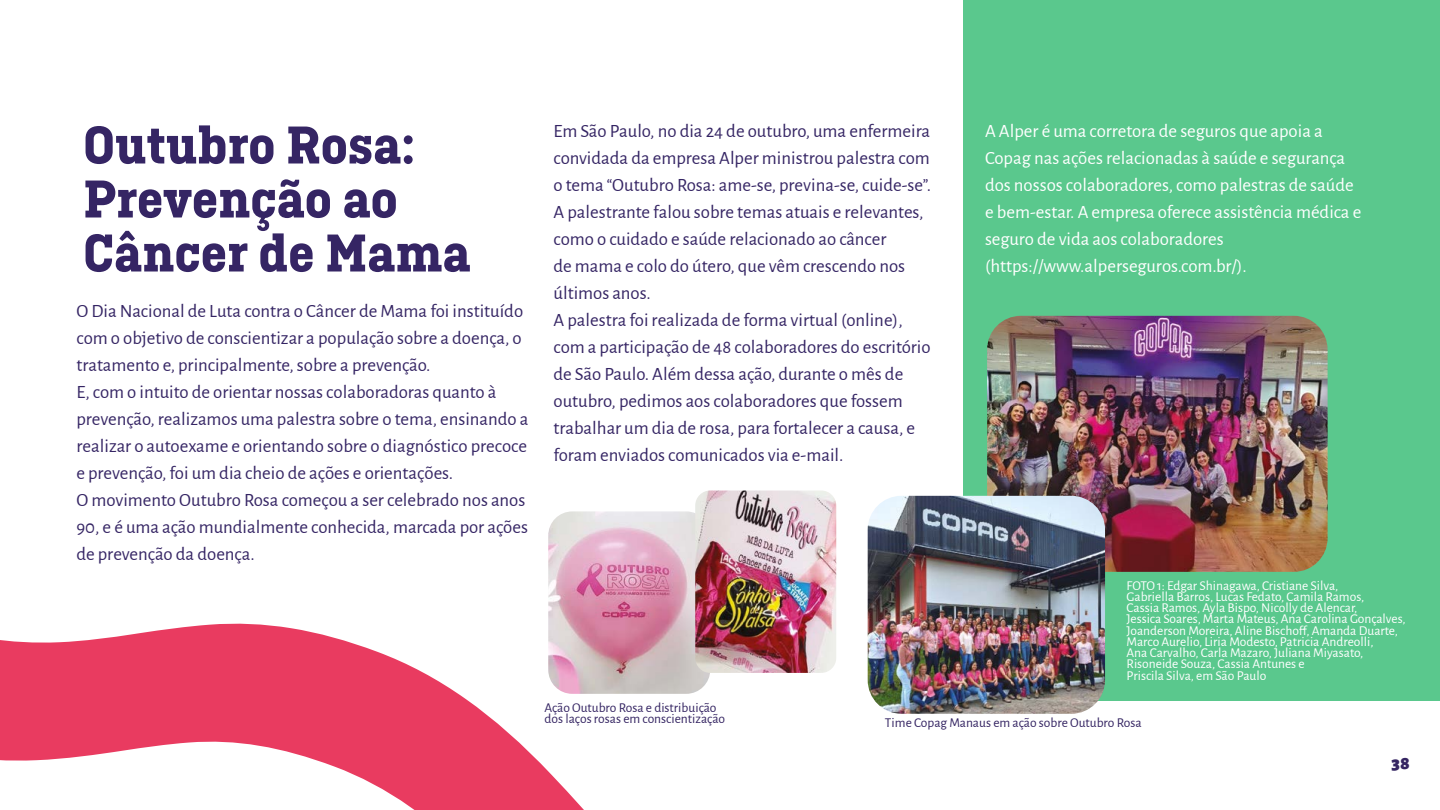
<style>
.page{position:relative;width:1440px;height:810px;background:#fff}
.page>*{position:absolute;margin:0;border:0;box-sizing:border-box;transform-origin:0 0}
.t1{font:700 56.25px/54px "Ciutadella Slab";color:#352564}
.t2{font:18.75px/27px "Alegreya Sans";color:#352564}
.t3{font:18.75px/27px "Alegreya Sans";color:#fff}
.t4{font:900 18.75px "Alegreya Sans";color:#352562}
.t5{font:13.5px/11.2px "Alegreya Sans";color:#fff}
.t6{font:13.5px/11.2px "Alegreya Sans";color:#342462}
</style>
<div class="page">
<div style="left:963px;top:0;width:477px;height:700px;background:#5ac88d"></div>
<img style="left:987px;top:316px;width:341px;height:256px">
<img style="left:743px;top:490px;width:93px;height:183px">
<img style="left:868px;top:496px;width:237px;height:218px">
<svg style="left:0;top:490px;width:743px;height:320px"></svg>
<h1 class="t1" style="left:83px;top:118px;width:389px">Outubro Rosa:<br>Prevenção ao<br>Câncer de Mama</h1>
<p class="t2" style="left:76px;top:296px;width:453px">O Dia Nacional de Luta contra o Câncer de Mama foi instituído com o objetivo de conscientizar a população sobre a doença, o tratamento e, principalmente, sobre a prevenção.<br>E, com o intuito de orientar nossas colaboradoras quanto à prevenção, realizamos uma palestra sobre o tema, ensinando a realizar o autoexame e orientando sobre o diagnóstico precoce e prevenção, foi um dia cheio de ações e orientações.<br>O movimento Outubro Rosa começou a ser celebrado nos anos 90, e é uma ação mundialmente conhecida, marcada por ações de prevenção da doença.</p>
<p class="t2" style="left:554px;top:116px;width:379px">Em São Paulo, no dia 24 de outubro, uma enfermeira convidada da empresa Alper ministrou palestra com o tema “Outubro Rosa: ame-se, previna-se, cuide-se”.<br>A palestrante falou sobre temas atuais e relevantes, como o cuidado e saúde relacionado ao câncer<br>de mama e colo do útero, que vêm crescendo nos últimos anos.<br>A palestra foi realizada de forma virtual (online), com a participação de 48 colaboradores do escritório de São Paulo. Além dessa ação, durante o mês de outubro, pedimos aos colaboradores que fossem trabalhar um dia de rosa, para fortalecer a causa, e foram enviados comunicados via e-mail.</p>
<p class="t3" style="left:985px;top:116px;width:378px">A Alper é uma corretora de seguros que apoia a Copag nas ações relacionadas à saúde e segurança dos nossos colaboradores, como palestras de saúde e bem-estar. A empresa oferece assistência médica e seguro de vida aos colaboradores (https://www.alperseguros.com.br/).</p>
<p class="t6" style="left:544px;top:701px;width:182px">Ação Outubro Rosa e distribuição dos laços rosas em conscientização</p>
<p class="t5" style="left:1127px;top:579px;width:281px">FOTO 1: Edgar Shinagawa, Cristiane Silva,<br>Gabriella Barros, Lucas Fedato, Camila Ramos,<br>Cassia Ramos, Ayla Bispo, Nicolly de Alencar,<br>Jessica Soares, Marta Mateus, Ana Carolina Gonçalves, Joanderson Moreira, Aline Bischoff, Amanda Duarte, Marco Aurelio, Liria Modesto, Patricia Andreolli,<br>Ana Carvalho, Carla Mazaro, Juliana Miyasato, Risoneide Souza, Cassia Antunes e<br>Priscila Silva, em São Paulo</p>
<p class="t6" style="left:885px;top:716px;width:258px">Time Copag Manaus em ação sobre Outubro Rosa</p>
<p class="t4" style="left:1392px;top:748px;width:20px">38</p>
</div>
